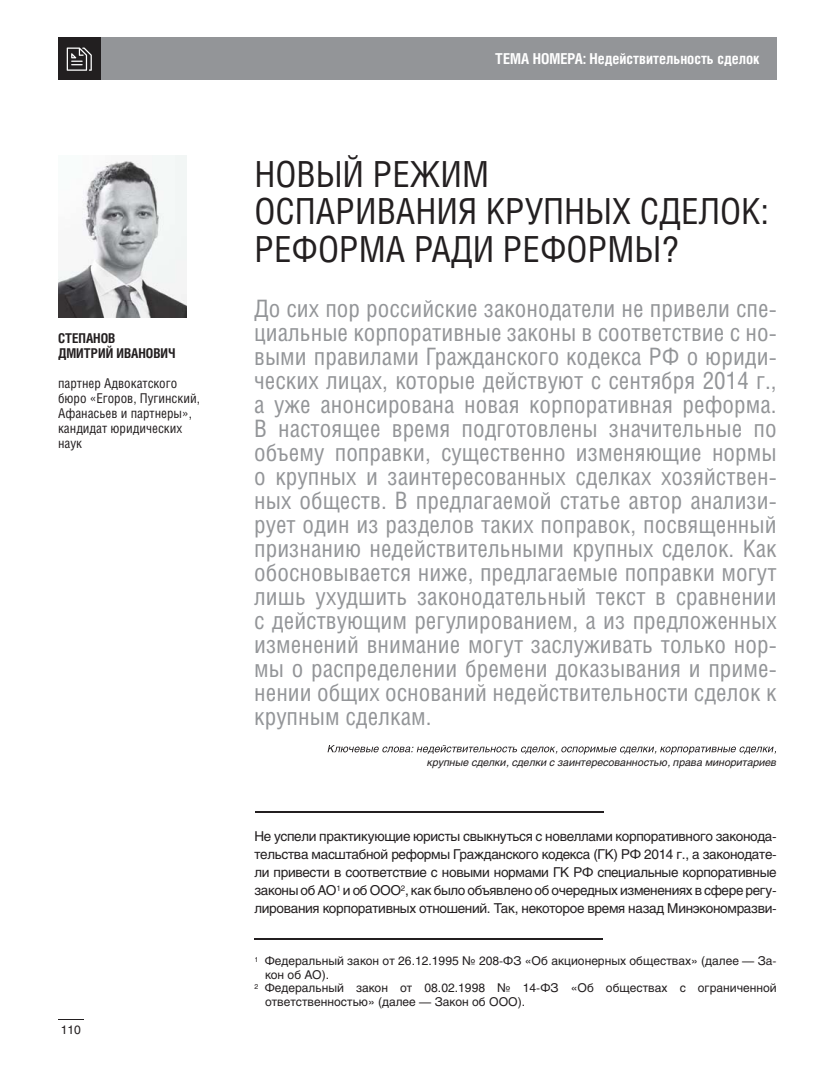
<style>
.page{position:relative;width:839px;height:1078px;background:#fff}
.page>*{position:absolute;margin:0;border:0;box-sizing:border-box;transform-origin:0 0}
.t1{font:36px/37.5px "Helios Cond";color:#231f20}
.t2{font:24px/24px "Helios Cond";color:#939598;text-align:justify}
.t3{font:700 15px "Helios Cond";color:#fff}
.t4{font:13.5px/18px "Helios";letter-spacing:-.025em;color:#231f20;text-align:justify}
.t5{font:13.5px/15px "Helios Cond";color:#231f20}
.t6{font:700 13.5px/15px "Helios Cond";color:#231f20}
.t7{font:12px "Helios";color:#231f20}
.t8{font:italic 10.5px "Helios";color:#231f20}
</style>
<div class="page">
<hr style="left:255px;top:811px;width:349px;height:1px;background:#231f20">
<svg style="left:328px;top:745px;width:82px;height:7px"></svg>
<hr style="left:254px;top:938px;width:349px;height:1px;background:#231f20">
<img style="left:58px;top:156px;width:128px;height:161px">
<div style="left:58px;top:37px;width:719px;height:42px;background:#939598"></div>
<div style="left:58px;top:37px;width:42px;height:42px;background:#221f20"></div>
<svg style="left:67px;top:47px;width:25px;height:24px"></svg>
<p class="t6" style="left:58px;top:332px;width:119px">СТЕПАНОВ<br>ДМИТРИЙ ИВАНОВИЧ</p>
<p class="t5" style="left:58px;top:377px;width:143px">партнер Адвокатского бюро «Егоров, Пугинский,<br>Афанасьев и партнеры», кандидат юридических наук</p>
<p class="t7" style="left:61px;top:1024px;width:22px">110</p>
<p class="t3" style="left:495px;top:53px;width:266px">ТЕМА НОМЕРА: Недействительность сделок</p>
<h1 class="t1" style="left:254px;top:159px;width:516px">НОВЫЙ РЕЖИМ<br>ОСПАРИВАНИЯ КРУПНЫХ СДЕЛОК:<br>РЕФОРМА РАДИ РЕФОРМЫ?</h1>
<p class="t2" style="left:254px;top:299px;width:524px">До сих пор российские законодатели не привели спе&shy;циальные корпоративные законы в соответствие с но&shy;выми правилами Гражданского кодекса РФ о юриди&shy;ческих лицах, которые действуют с сентября 2014 г., а уже анонсирована новая корпоративная реформа.<br>В настоящее время подготовлены значительные по объему поправки, существенно изменяющие нормы о крупных и заинтересованных сделках хозяйствен&shy;ных обществ. В предлагаемой статье автор анализи&shy;рует один из разделов таких поправок, посвященный признанию недействительными крупных сделок. Как обосновывается ниже, предлагаемые поправки могут лишь ухудшить законодательный текст в сравнении с действующим регулированием, а из предложенных изменений внимание могут заслуживать только нор&shy;мы о распределении бремени доказывания и приме&shy;нении общих оснований недействительности сделок к крупным сделкам.</p>
<p class="t8" style="left:427px;top:757px;width:351px">крупные сделки, сделки с заинтересованностью, права миноритариев</p>
<p class="t4" style="left:254px;top:828px;width:524px">Не успели практикующие юристы свыкнуться с новеллами корпоративного законода&shy;тельства масштабной реформы Гражданского кодекса (ГК) РФ 2014 г., а законодате&shy;ли привести в соответствие с новыми нормами ГК РФ специальные корпоративные законы об АО<sup>1</sup> и об ООО<sup>2</sup>, как было объявлено об очередных изменениях в сфере регу&shy;лирования корпоративных отношений. Так, некоторое время назад Минэкономразви-</p>
<p class="t7" style="left:254px;top:956px;width:524px"><sup>1</sup> Федеральный закон от 26.12.1995 № 208-ФЗ «Об акционерных обществах» (далее — За-</p>
<p class="t7" style="left:265px;top:969px;width:66px">кон об АО).</p>
<p class="t7" style="left:254px;top:983px;width:524px"><sup>2</sup> Федеральный закон от 08.02.1998 № 14-ФЗ «Об обществах с ограниченной</p>
<p class="t7" style="left:265px;top:996px;width:262px">ответственностью» (далее — Закон об ООО).</p>
</div>
